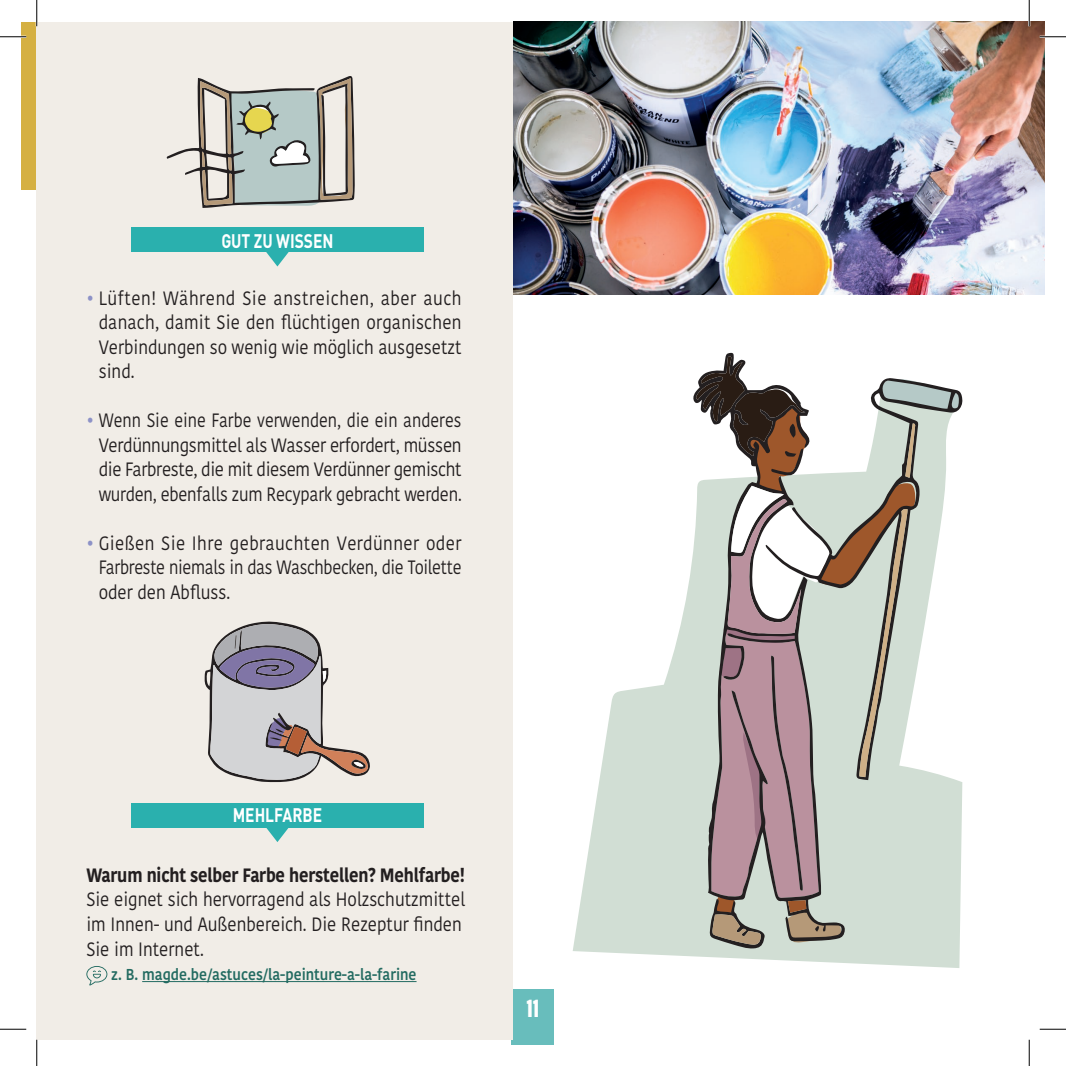
<style>
.page{position:relative;width:1066px;height:1066px;background:#fff}
.page>*{position:absolute;margin:0;border:0;box-sizing:border-box;transform-origin:0 0}
.t1{font:900 26.25px "Acumin Pro Cond";color:#fff;scale:.86 1}
.t2{font:700 19.43px "DIN";color:#fff;scale:.8 1}
.t3{font:19.25px/24.5px "Kohinoor Bangla";color:#231f20;text-align:justify;scale:.88 1}
.t4{font:19.25px/24.5px "Kohinoor Bangla";color:#231f20;text-align:justify;scale:.84 1}
.t5{font:700 19.25px "Kohinoor Bangla";letter-spacing:-.01em;color:#231f20;scale:.86 1}
.t6{font:600 15.75px "Kohinoor Bangla";color:#236b61;scale:.9 1}
.s1{color:#8d92c7}
</style>
<div class="page">
<div style="left:22px;top:22px;width:15px;height:167px;background:#d5b042"></div>
<div style="left:512px;top:989px;width:42px;height:55px;background:#68bdbc"></div>
<div style="left:37px;top:22px;width:476px;height:1017px;background:#f1ede7"></div>
<img style="left:513px;top:22px;width:531px;height:273px">
<svg style="left:204px;top:621px;width:166px;height:161px"></svg>
<hr style="left:142px;top:981px;width:274px;height:1px;background:#236b61">
<div style="left:131px;top:228px;width:293px;height:24px;background:#2ab0ae"></div>
<svg style="left:266px;top:252px;width:23px;height:14px"></svg>
<div style="left:131px;top:803px;width:293px;height:24px;background:#2ab0ae"></div>
<svg style="left:262px;top:827px;width:30px;height:15px"></svg>
<svg style="left:86px;top:966px;width:21px;height:19px"></svg>
<svg style="left:166px;top:76px;width:189px;height:132px"></svg>
<svg style="left:573px;top:554px;width:389px;height:414px;fill:#d1ded4"></svg>
<svg style="left:693px;top:353px;width:41px;height:588px;fill:#d1ded4"></svg>
<svg style="left:696px;top:356px;width:265px;height:592px"></svg>
<hr style="left:0;top:36px;width:26px;height:2px;background:#fff">
<hr style="left:1039px;top:36px;width:27px;height:2px;background:#fff">
<hr style="left:36px;top:0;width:2px;height:26px;background:#fff">
<hr style="left:1028px;top:0;width:2px;height:26px;background:#fff">
<svg style="left:0;top:36px;width:26px;height:1px"></svg>
<svg style="left:1039px;top:36px;width:27px;height:1px"></svg>
<svg style="left:0;top:1029px;width:26px;height:1px"></svg>
<svg style="left:1039px;top:1029px;width:27px;height:1px"></svg>
<svg style="left:36px;top:0;width:1px;height:26px"></svg>
<svg style="left:36px;top:1039px;width:1px;height:27px"></svg>
<svg style="left:1029px;top:0;width:1px;height:26px"></svg>
<svg style="left:1029px;top:1039px;width:1px;height:27px"></svg>
<p class="t2" style="left:221px;top:228px;width:142px">GUT ZU WISSEN</p>
<p class="t3" style="left:99px;top:285px;width:414px;text-indent:-12px"><span class="s1">•</span> Lüften! Während Sie anstreichen, aber auch danach, damit Sie den flüchtigen organischen Verbindungen so wenig wie möglich ausgesetzt sind.</p>
<p class="t4" style="left:99px;top:408px;width:434px;text-indent:-12px"><span class="s1">•</span> Wenn Sie eine Farbe verwenden, die ein anderes Verdünnungsmittel als Wasser erfordert, müssen die Farbreste, die mit diesem Verdünner gemischt wurden, ebenfalls zum Recypark gebracht werden.</p>
<p class="t3" style="left:99px;top:530px;width:414px;text-indent:-12px"><span class="s1">•</span> Gießen Sie Ihre gebrauchten Verdünner oder Farbreste niemals in das Waschbecken, die Toilette oder den Abfluss.</p>
<p class="t2" style="left:233px;top:802px;width:113px">MEHLFARBE</p>
<p class="t5" style="left:86px;top:858px;width:442px">Warum nicht selber Farbe herstellen? Mehlfarbe!</p>
<p class="t3" style="left:86px;top:887px;width:432px;text-align:left">Sie eignet sich hervorragend als Holzschutzmittel im Innen- und Außenbereich. Die Rezeptur finden<br>Sie im Internet.</p>
<p class="t6" style="left:111px;top:961px;width:341px">z. B. magde.be/astuces/la-peinture-a-la-farine</p>
<h1 class="t1" style="left:526px;top:991px;width:16px">11</h1>
</div>
